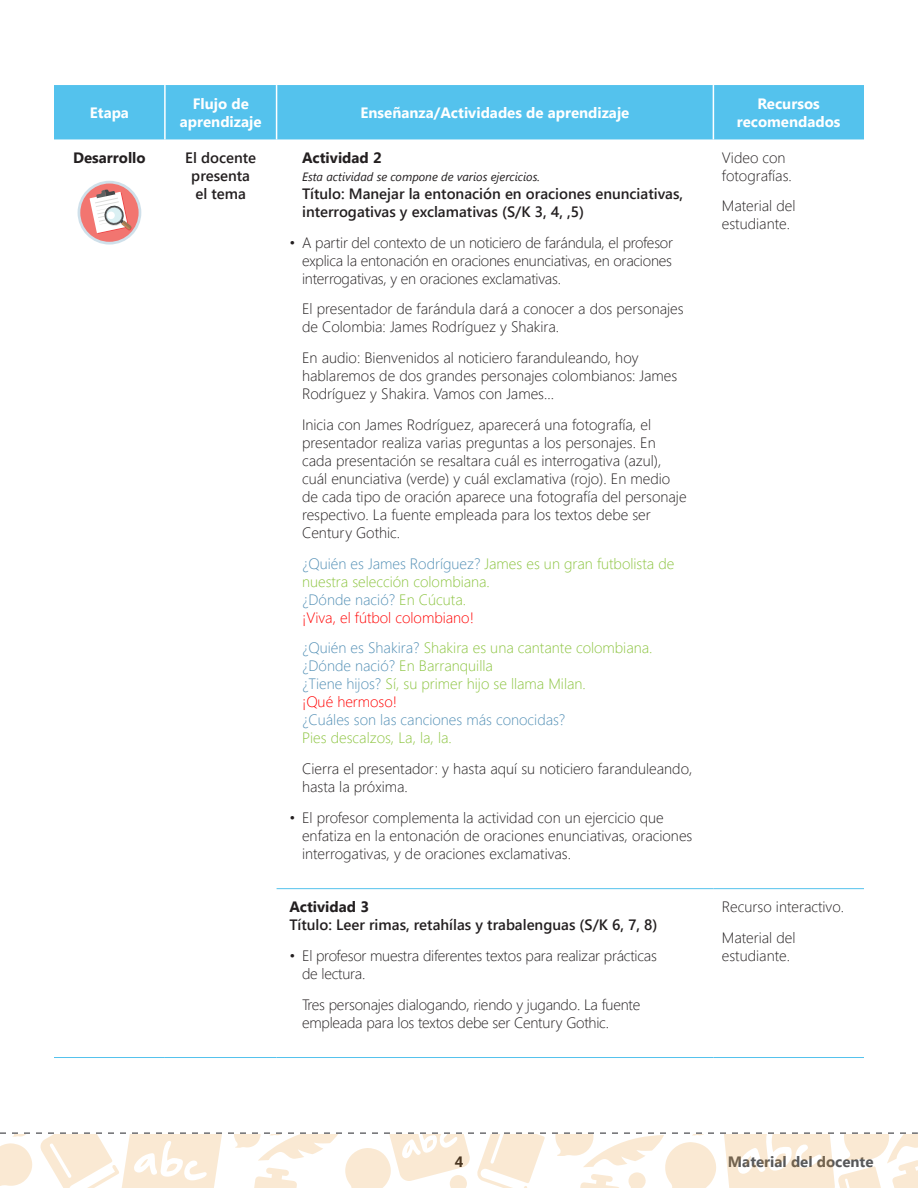
<style>
.page{position:relative;width:918px;height:1188px;background:#fff}
.page>*{position:absolute;margin:0;border:0;box-sizing:border-box;transform-origin:0 0}
.t1{font:300 15px/18px "Segoe UI";color:#231f20}
.t2{font:300 15px/18px "Segoe UI";color:#8cc440}
.t3{font:600 15px/18px "Segoe UI";color:#231f20;text-align:center}
.t4{font:700 15px/18px "Segoe UI";color:#fff;text-align:center}
.t5{font:300 15px "Segoe UI";color:#528fb5}
.t6{font:700 15px "Segoe UI";color:#231f20}
.t7{font:700 15px "Segoe UI";color:#57585a}
.t8{font:italic 12px "Segoe UI";color:#231f20}
.s1{color:#528fb5}
.s2{color:#f00}
</style>
<div class="page">
<svg style="left:0;top:1132px;width:918px;height:56px"></svg>
<div style="left:54px;top:85px;width:810px;height:54px;background:#54c2ed"></div>
<hr style="left:164px;top:85px;width:2px;height:54px;background:#fff">
<hr style="left:276px;top:85px;width:1px;height:54px;background:#fff">
<hr style="left:713px;top:85px;width:1px;height:54px;background:#fff">
<hr style="left:277px;top:888px;width:436px;height:1px;background:#54c2ed">
<hr style="left:713px;top:888px;width:151px;height:1px;background:#54c2ed">
<hr style="left:54px;top:1057px;width:111px;height:1px;background:#54c2ed">
<hr style="left:165px;top:1057px;width:112px;height:1px;background:#54c2ed">
<hr style="left:277px;top:1057px;width:436px;height:1px;background:#54c2ed">
<hr style="left:713px;top:1057px;width:151px;height:1px;background:#54c2ed">
<svg style="left:78px;top:181px;width:63px;height:64px"></svg>
<div style="left:80px;top:184px;width:59px;height:58px;background:#f27570;border-radius:50%"></div>
<svg style="left:90px;top:189px;width:42px;height:45px"></svg>
<p class="t4" style="left:90px;top:103px;width:41px">Etapa</p>
<p class="t4" style="left:180px;top:94px;width:83px">Flujo de aprendizaje</p>
<p class="t4" style="left:361px;top:103px;width:270px">Enseñanza/Actividades de aprendizaje</p>
<p class="t4" style="left:737px;top:94px;width:105px">Recursos recomendados</p>
<p class="t6" style="left:73px;top:147px;width:74px">Desarrollo</p>
<p class="t3" style="left:185px;top:148px;width:72px">El docente presenta el tema</p>
<p class="t6" style="left:302px;top:147px;width:81px">Actividad 2</p>
<p class="t1" style="left:722px;top:148px;width:71px">Video con fotografías.</p>
<p class="t1" style="left:722px;top:196px;width:75px">Material del estudiante.</p>
<p class="t8" style="left:302px;top:168px;width:239px">Esta actividad se compone de varios ejercicios.</p>
<p class="t3" style="left:302px;top:184px;width:383px;text-align:left">Título: Manejar la entonación en oraciones enunciativas, interrogativas y exclamativas (S/K 3, 4, ,5)</p>
<p class="t1" style="left:302px;top:233px;width:372px;text-align:justify;text-indent:-13px">• A partir del contexto de un noticiero de farándula, el profesor explica la entonación en oraciones enunciativas, en oraciones interrogativas, y en oraciones exclamativas.</p>
<p class="t1" style="left:302px;top:299px;width:383px">El presentador de farándula dará a conocer a dos personajes de Colombia: James Rodríguez y Shakira.</p>
<p class="t1" style="left:302px;top:348px;width:377px">En audio: Bienvenidos al noticiero faranduleando, hoy hablaremos de dos grandes personajes colombianos: James<br>Rodríguez y Shakira. Vamos con James…</p>
<p class="t1" style="left:302px;top:415px;width:386px">Inicia con James Rodríguez, aparecerá una fotografía, el presentador realiza varias preguntas a los personajes. En cada presentación se resaltara cuál es interrogativa (azul), cuál enunciativa (verde) y cuál exclamativa (rojo). En medio de cada tipo de oración aparece una fotografía del personaje respectivo. La fuente empleada para los textos debe ser Century Gothic.</p>
<p class="t2" style="left:302px;top:554px;width:374px"><span class="s1">¿Quién es James Rodríguez?</span> James es un gran futbolista de nuestra selección colombiana.<br><span class="s1">¿Dónde nació?</span> En Cúcuta.<br><span class="s2">¡Viva, el fútbol colombiano!</span></p>
<p class="t2" style="left:302px;top:638px;width:352px"><span class="s1">¿Quién es Shakira?</span> Shakira es una cantante colombiana. <span class="s1">¿Dónde nació?</span> En Barranquilla<br><span class="s1">¿Tiene hijos?</span> Sí, su primer hijo se llama Milan.<br><span class="s2">¡Qué hermoso!</span></p>
<p class="t5" style="left:302px;top:708px;width:265px">¿Cuáles son las canciones más conocidas?</p>
<p class="t2" style="left:302px;top:728px;width:151px">Pies descalzos, La, la, la.</p>
<p class="t1" style="left:302px;top:759px;width:392px">Cierra el presentador: y hasta aquí su noticiero faranduleando, hasta la próxima.</p>
<p class="t1" style="left:302px;top:808px;width:392px;text-indent:-13px">• El profesor complementa la actividad con un ejercicio que enfatiza en la entonación de oraciones enunciativas, oraciones interrogativas, y de oraciones exclamativas.</p>
<p class="t6" style="left:289px;top:896px;width:81px">Actividad 3</p>
<p class="t3" style="left:289px;top:916px;width:370px">Título: Leer rimas, retahílas y trabalenguas (S/K 6, 7, 8)</p>
<p class="t1" style="left:302px;top:946px;width:356px;text-indent:-13px">• El profesor muestra diferentes textos para realizar prácticas de lectura.</p>
<p class="t1" style="left:302px;top:995px;width:340px">Tres personajes dialogando, riendo y jugando. La fuente empleada para los textos debe ser Century Gothic.</p>
<p class="t1" style="left:722px;top:891px;width:124px;line-height:30.8px">Recurso interactivo.<br>Material del</p>
<p class="t1" style="left:722px;top:946px;width:70px">estudiante.</p>
<p class="t6" style="left:455px;top:1151px;width:10px">4</p>
<p class="t7" style="left:728px;top:1151px;width:147px">Material del docente</p>
</div>
